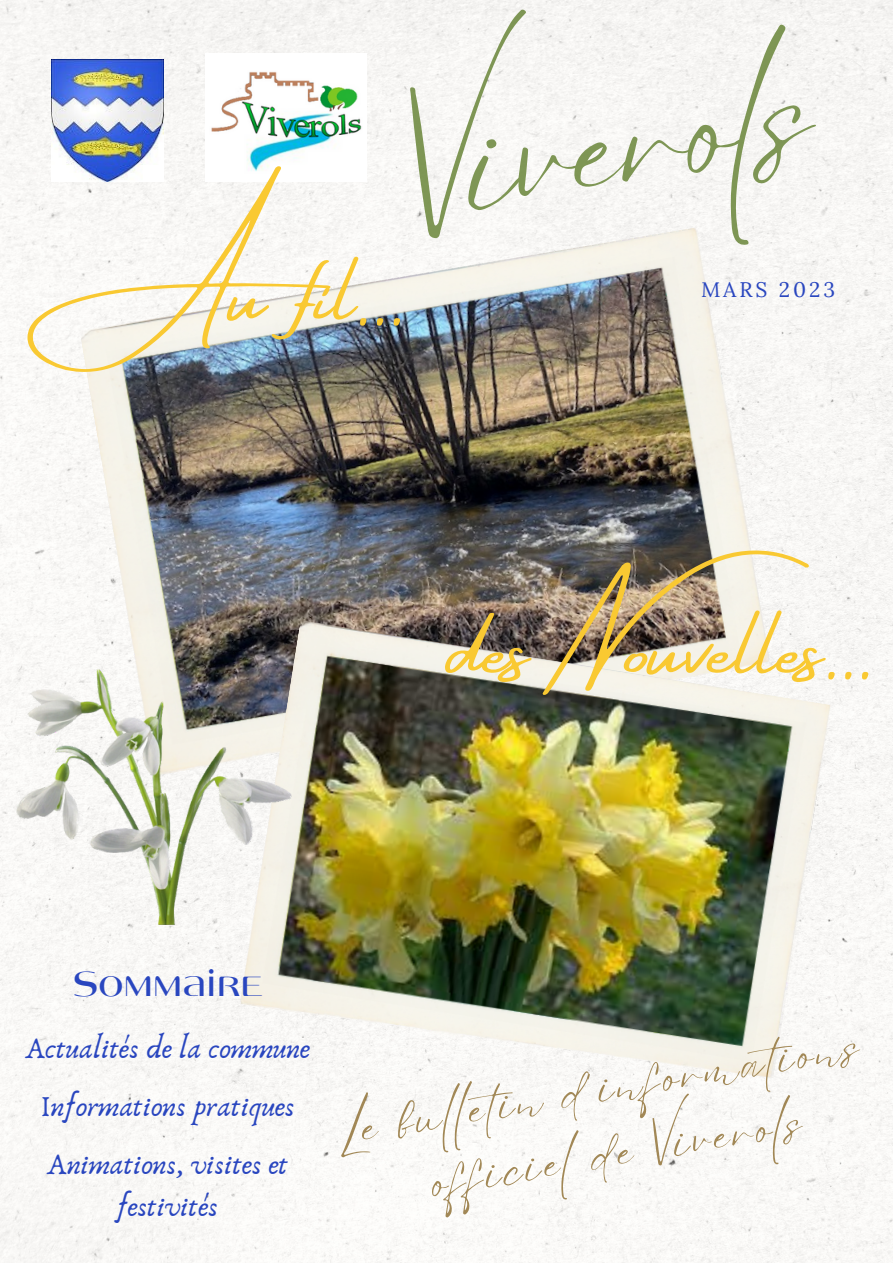
<style>
.page{position:relative;width:893px;height:1264px;background:#fff}
.page>*{position:absolute;margin:0;border:0;box-sizing:border-box;transform-origin:0 0}
.t1{font:149.85px "Eyesome Script";color:#6a863a}
.t2{font:89.85px "Amsterdam Four";color:#f9c932}
.t3{font:47.1px/66px "Eyesome Script";color:#93753b;text-align:center}
.t4{font:37.5px "Angelica";color:#2946bf}
.t5{font:30px/57.9px "Anaktoria";color:#2946bf;text-align:center}
.t6{font:21px "Lora";letter-spacing:.14em;color:#2946bf}
</style>
<div class="page">
<div style="left:0;top:0;width:892px;height:1262px;background:#f9f8f6"></div>
<img style="left:79px;top:227px;width:693px;height:442px">
<img style="left:239px;top:620px;width:594px;height:468px">
<img style="left:206px;top:53px;width:161px;height:128px">
<img style="left:52px;top:59px;width:111px;height:123px">
<img style="left:17px;top:669px;width:274px;height:255px">
<h1 class="t1" style="left:396px;top:79px;width:404px;rotate:-9deg">Viverols</h1>
<h2 class="t2" style="left:91px;top:245px;width:316px">Au fil...</h2>
<p class="t6" style="left:701px;top:275px;width:136px">MARS 2023</p>
<h2 class="t2" style="left:447px;top:598px;width:428px">des Nouvelles...</h2>
<p class="t4" style="left:73px;top:968px;width:192px">Sommaire</p>
<p class="t5" style="left:25px;top:1020px;width:287px">Actualités de la commune<br>Informations pratiques<br>Animations, visites et</p>
<p class="t5" style="left:117px;top:1178px;width:102px">festivités</p>
<h3 class="t3" style="left:329px;top:1094px;width:531px;rotate:-9deg">Le bulletin d'informations officiel de Viverols</h3>
</div>
